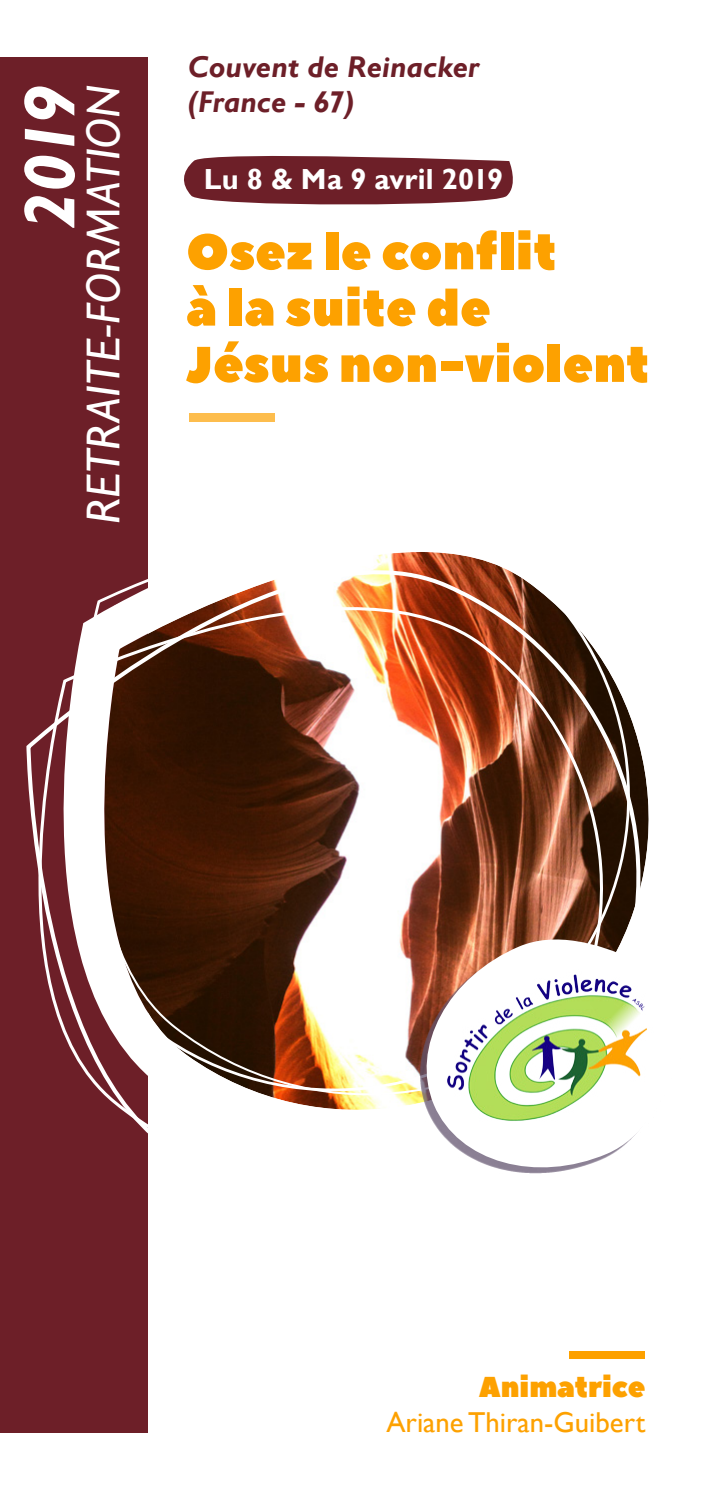
<style>
.page{position:relative;width:702px;height:1489px;background:#fff}
.page>*{position:absolute;margin:0;border:0;box-sizing:border-box;transform-origin:0 0}
.t1{font:italic 700 72.5px "Gill Sans";color:#fff}
.t2{font:50px/56.2px "Peace Sans";letter-spacing:.005em;color:#fda100}
.t3{font:italic 47.5px "Gill Sans";color:#fff}
.t4{font:italic 700 30px/35px "Gill Sans";color:#6d1f28}
.t5{font:700 29px "Gill Sans";letter-spacing:.005em;color:#fff}
.t6{font:28.75px "Gill Sans";color:#fda100}
.t7{font:28.75px "Peace Sans";color:#fda100}
</style>
<div class="page">
<div style="left:0;top:57px;width:147px;height:1374px;background:#6d1f28"></div>
<svg style="left:184px;top:156px;width:329px;height:49px;background:#7b353d"></svg>
<div style="left:569px;top:1351px;width:75px;height:7px;background:#fda100"></div>
<img style="left:42px;top:459px;width:607px;height:675px">
<svg style="left:412px;top:919px;width:237px;height:255px"></svg>
<img style="left:438px;top:969px;width:211px;height:157px">
<h1 class="t1" style="left:8px;top:230px;width:146px;rotate:-90deg">2019</h1>
<p class="t3" style="left:76px;top:524px;width:440px;rotate:-90deg">RETRAITE-FORMATION</p>
<p class="t4" style="left:188px;top:51px;width:293px">Couvent de Reinacker (France - 67)</p>
<p class="t5" style="left:204px;top:162px;width:301px">Lu 8 &amp; Ma 9 avril 2019</p>
<p class="t2" style="left:186px;top:225px;width:465px">Osez le conflit<br>à la suite de<br>Jésus non-violent</p>
<p class="t7" style="left:478px;top:1367px;width:168px">Animatrice</p>
<p class="t6" style="left:386px;top:1405px;width:260px">Ariane Thiran-Guibert</p>
</div>
